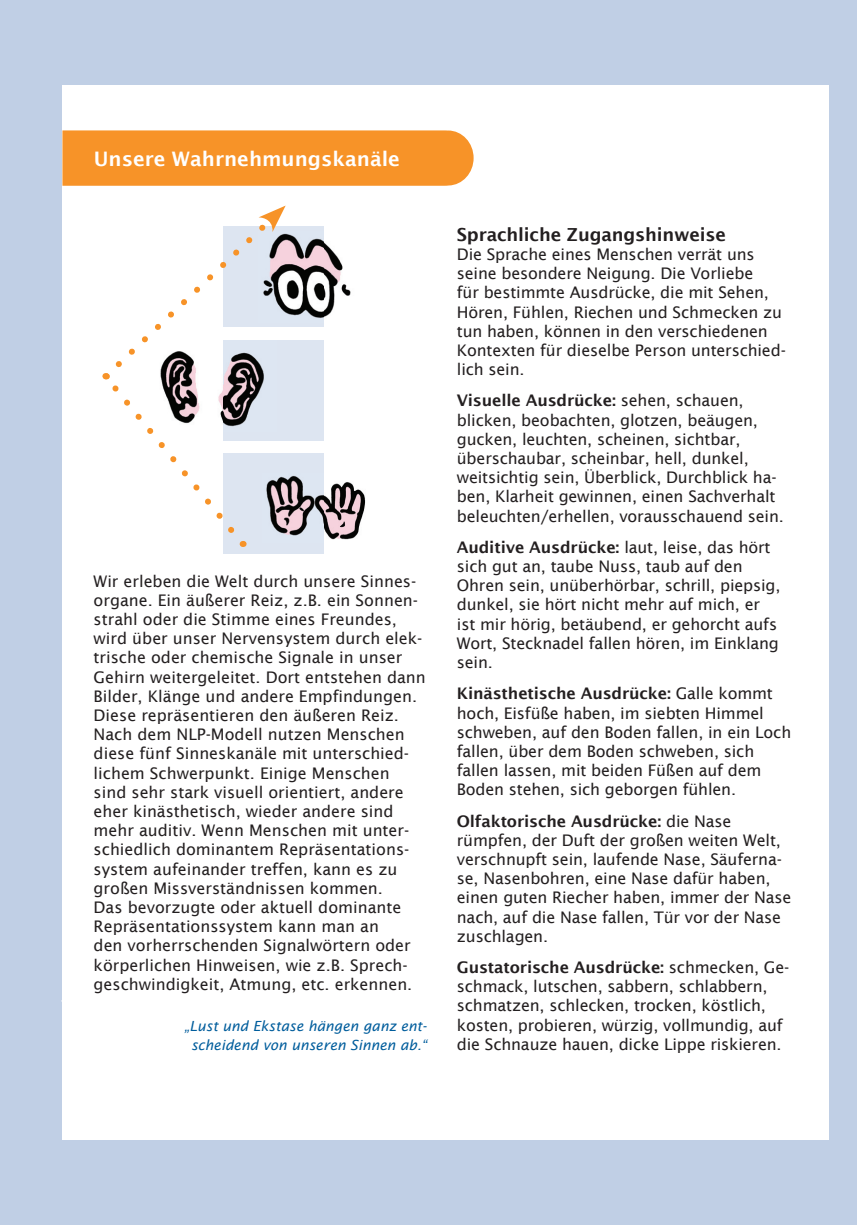
<style>
.page{position:relative;width:857px;height:1225px;background:#fff}
.page>*{position:absolute;margin:0;border:0;box-sizing:border-box;transform-origin:0 0}
.t1{font:600 20px "Lucida Sans";color:#fff}
.t2{font:600 18px "Lucida Sans";letter-spacing:-.01em;color:#231f20}
.t3{font:16px/19.2px "Lucida Sans";letter-spacing:-.01em;color:#231f20}
.t4{font:italic 14px/19.2px "Lucida Sans";color:#005d9c;text-align:center}
.s1{font-weight:600}
</style>
<div class="page">
<div style="left:0;top:0;width:856px;height:1225px;background:#c0cfe5"></div>
<hr style="left:856px;top:0;width:1px;height:1225px;background:#c0cfe5">
<div style="left:62px;top:85px;width:766px;height:1055px;background:#fff"></div>
<div style="left:223px;top:227px;width:100px;height:100px;background:#dde5f1"></div>
<div style="left:223px;top:340px;width:100px;height:100px;background:#dde5f1"></div>
<div style="left:223px;top:454px;width:100px;height:100px;background:#dde5f1"></div>
<img style="left:285px;top:231px;width:66px;height:92px">
<svg style="left:103px;top:206px;width:182px;height:341px"></svg>
<img style="left:262px;top:473px;width:104px;height:70px">
<div style="left:62px;top:130px;width:411px;height:56px;background:#f79328"></div>
<p class="t1" style="left:94px;top:147px;width:307px">unsere Wahrnehmungskanäle</p>
<p class="t3" style="left:94px;top:571px;width:333px">Wir erleben die Welt durch unsere Sinnes&shy;organe. Ein äußerer Reiz, z.B. ein Sonnen&shy;strahl oder die Stimme eines Freundes, wird über unser Nervensystem durch elek&shy;trische oder chemische Signale in unser Gehirn weitergeleitet. Dort entstehen dann Bilder, Klänge und andere Empfindungen.<br>Diese repräsentieren den äußeren Reiz.<br>Nach dem NLP-Modell nutzen Menschen diese fünf Sinneskanäle mit unterschied&shy;lichem Schwerpunkt. Einige Menschen sind sehr stark visuell orientiert, andere eher kinästhetisch, wieder andere sind mehr auditiv. Wenn Menschen mit unter&shy;schiedlich dominantem Repräsentations&shy;system aufeinander treffen, kann es zu großen Missverständnissen kommen.<br>Das bevorzugte oder aktuell dominante Repräsentationssystem kann man an<br>den vorherrschenden Signalwörtern oder körperlichen Hinweisen, wie z.B. Sprech&shy;geschwindigkeit, Atmung, etc. erkennen.</p>
<p class="t4" style="left:184px;top:1016px;width:244px">„Lust und Ekstase hängen ganz ent&shy;scheidend von unseren Sinnen ab.“</p>
<p class="t2" style="left:456px;top:224px;width:271px">sprachliche Zugangshinweise</p>
<p class="t3" style="left:456px;top:245px;width:330px">Die Sprache eines Menschen verrät uns seine besondere Neigung. Die Vorliebe<br>für bestimmte Ausdrücke, die mit Sehen, Hören, Fühlen, Riechen und Schmecken zu tun haben, können in den verschiedenen Kontexten für dieselbe Person unterschied&shy;lich sein.</p>
<p class="t3" style="left:456px;top:391px;width:328px"><span class="s1">Visuelle Ausdrücke:</span> sehen, schauen, blicken, beobachten, glotzen, beäugen, gucken, leuchten, scheinen, sichtbar, überschaubar, scheinbar, hell, dunkel, weitsichtig sein, Überblick, Durchblick ha&shy;ben, Klarheit gewinnen, einen Sachverhalt beleuchten/erhellen, vorausschauend sein.</p>
<p class="t3" style="left:456px;top:537px;width:325px"><span class="s1">Auditive Ausdrücke:</span> laut, leise, das hört sich gut an, taube Nuss, taub auf den Ohren sein, unüberhörbar, schrill, piepsig, dunkel, sie hört nicht mehr auf mich, er ist mir hörig, betäubend, er gehorcht aufs Wort, Stecknadel fallen hören, im Einklang sein.</p>
<p class="t3" style="left:456px;top:684px;width:336px"><span class="s1">Kinästhetische Ausdrücke:</span> Galle kommt hoch, Eisfüße haben, im siebten Himmel schweben, auf den Boden fallen, in ein Loch fallen, über dem Boden schweben, sich fallen lassen, mit beiden Füßen auf dem Boden stehen, sich geborgen fühlen.</p>
<p class="t3" style="left:456px;top:811px;width:336px"><span class="s1">olfaktorische Ausdrücke:</span> die Nase rümpfen, der Duft der großen weiten Welt, verschnupft sein, laufende Nase, Säuferna&shy;se, Nasenbohren, eine Nase dafür haben, einen guten Riecher haben, immer der Nase nach, auf die Nase fallen, Tür vor der Nase zuschlagen.</p>
<p class="t3" style="left:456px;top:957px;width:334px"><span class="s1">Gustatorische Ausdrücke:</span> schmecken, Ge&shy;schmack, lutschen, sabbern, schlabbern, schmatzen, schlecken, trocken, köstlich, kosten, probieren, würzig, vollmundig, auf die Schnauze hauen, dicke Lippe riskieren.</p>
</div>
